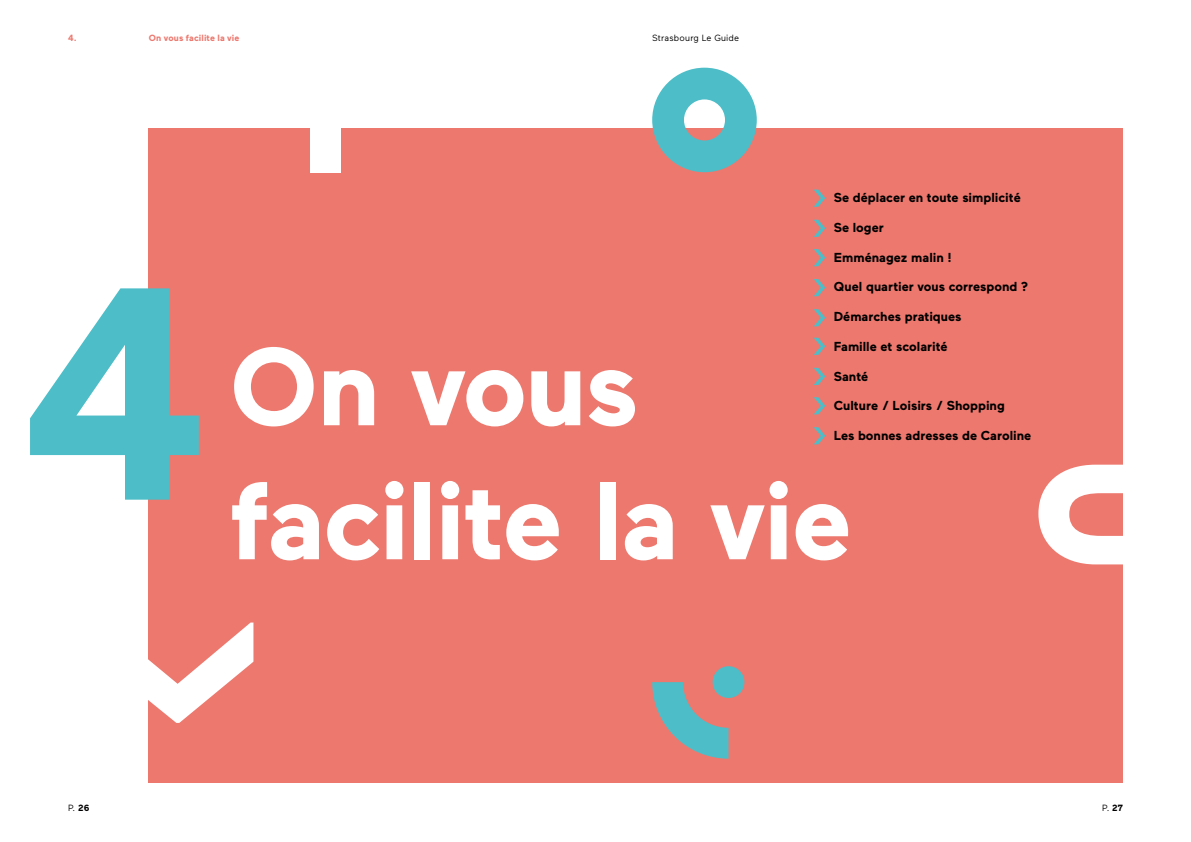
<style>
.page{position:relative;width:1191px;height:842px;background:#fff}
.page>*{position:absolute;margin:0;border:0;box-sizing:border-box;transform-origin:0 0}
.t1{font:700 301.4px "Maax";color:#4dbdc7}
.t2{font:700 110px "Maax";letter-spacing:-.02em;color:#fff}
.t3{font:700 13px "Maax";color:#000}
.t4{font:9px "Maax";letter-spacing:.015em;color:#000}
.t5{font:700 9px "Maax";letter-spacing:.01em;color:#ed786e}
.s1{font-weight:700}
</style>
<div class="page">
<div style="left:149px;top:128px;width:974px;height:654px;background:#ed786e"></div>
<svg style="left:814px;top:190px;width:11px;height:17px"></svg>
<svg style="left:814px;top:279px;width:11px;height:17px"></svg>
<svg style="left:814px;top:220px;width:11px;height:17px"></svg>
<svg style="left:814px;top:309px;width:11px;height:17px"></svg>
<svg style="left:814px;top:249px;width:11px;height:17px"></svg>
<svg style="left:814px;top:338px;width:11px;height:17px"></svg>
<svg style="left:814px;top:427px;width:11px;height:17px"></svg>
<svg style="left:814px;top:368px;width:11px;height:17px"></svg>
<svg style="left:814px;top:397px;width:11px;height:17px"></svg>
<svg style="left:148px;top:622px;width:105px;height:101px"></svg>
<svg style="left:1038px;top:465px;width:85px;height:99px"></svg>
<svg style="left:652px;top:682px;width:76px;height:77px"></svg>
<div style="left:712px;top:666px;width:32px;height:32px;background:#4dbdc7;border-radius:50%"></div>
<svg style="left:652px;top:68px;width:104px;height:104px"></svg>
<div style="left:310px;top:76px;width:31px;height:96px;background:#fff"></div>
<p class="t5" style="left:68px;top:33px;width:10px">4.</p>
<p class="t5" style="left:149px;top:33px;width:92px">On vous facilite la vie</p>
<p class="t4" style="left:652px;top:33px;width:89px">Strasbourg Le Guide</p>
<h1 class="t1" style="left:22px;top:232px;width:191px">4</h1>
<h2 class="t2" style="left:230px;top:327px;width:410px">On vous</h2>
<p class="t3" style="left:833px;top:190px;width:189px">Se déplacer en toute simplicité</p>
<p class="t3" style="left:833px;top:220px;width:52px">Se loger</p>
<p class="t3" style="left:833px;top:250px;width:120px">Emménagez malin !</p>
<p class="t3" style="left:833px;top:280px;width:196px">Quel quartier vous correspond ?</p>
<p class="t3" style="left:833px;top:309px;width:129px">Démarches pratiques</p>
<p class="t3" style="left:833px;top:339px;width:115px">Famille et scolarité</p>
<p class="t3" style="left:833px;top:369px;width:36px">Santé</p>
<p class="t3" style="left:833px;top:399px;width:173px">Culture / Loisirs / Shopping</p>
<p class="t3" style="left:833px;top:429px;width:199px">Les bonnes adresses de Caroline</p>
<h2 class="t2" style="left:230px;top:461px;width:624px">facilite la vie</h2>
<p class="t4" style="left:68px;top:803px;width:23px">P. <span class="s1">26</span></p>
<p class="t4" style="left:1102px;top:803px;width:22px">P. <span class="s1">27</span></p>
</div>
